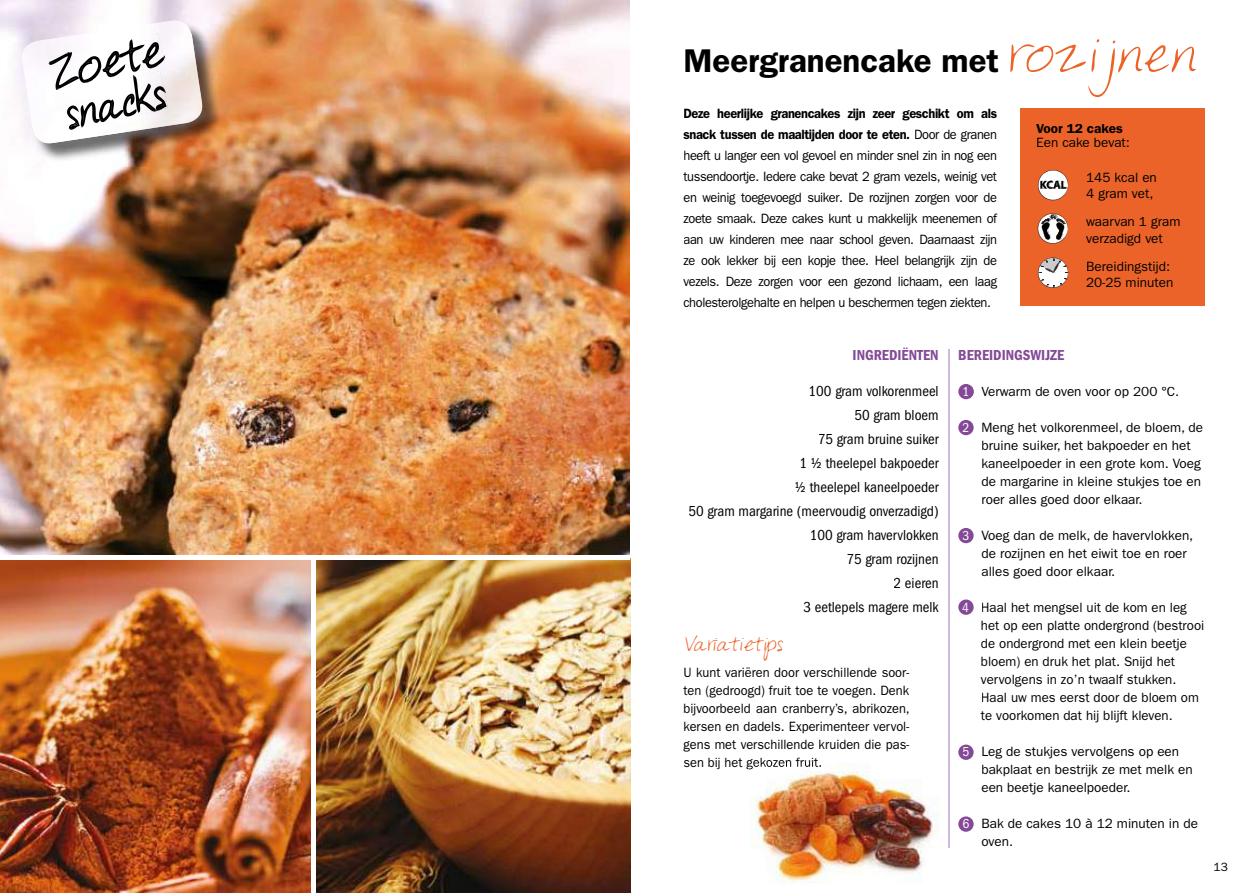
<style>
.page{position:relative;width:1259px;height:893px;background:#fff}
.page>*{position:absolute;margin:0;border:0;box-sizing:border-box;transform-origin:0 0}
.t1{font:600 33px "Franklin Gothic";color:#000}
.t2{font:21px "Sheryls Hand";color:#eb6328}
.t3{font:condensed 15px/24px "Franklin Gothic LT";color:#000;text-align:right}
.t4{font:600 condensed 15px "Franklin Gothic LT";color:#844a97}
.t5{font:13.5px/21px "Franklin Gothic";color:#000;text-align:justify;scale:.95 1}
.t6{font:13.5px/18px "Franklin Gothic";color:#000}
.t7{font:600 13.5px "Franklin Gothic";color:#000}
.t8{font:12px "Franklin Gothic";color:#000}
.s1{font-family:"Sheryls Hand";font-weight:400;font-size:52.5px;color:#eb6328}
.s2{font-weight:600}
.s3{font-family:"Franklin Gothic LT";font-stretch:condensed;color:#fff}
</style>
<div class="page">
<img style="left:0;top:0;width:630px;height:893px">
<img style="left:749px;top:766px;width:190px;height:117px">
<img style="left:749px;top:763px;width:72px;height:6px">
<div style="left:0;top:555px;width:629px;height:5px;background:#fff"></div>
<hr style="left:311px;top:557px;width:4px;height:336px;background:#fff">
<hr style="left:948px;top:350px;width:1px;height:498px;background:#cdbadc">
<div style="left:958px;top:384px;width:15px;height:15px;background:#844a97;border-radius:50%"></div>
<div style="left:958px;top:420px;width:15px;height:15px;background:#844a97;border-radius:50%"></div>
<div style="left:958px;top:528px;width:15px;height:15px;background:#844a97;border-radius:50%"></div>
<div style="left:958px;top:599px;width:15px;height:16px;background:#844a97;border-radius:50%"></div>
<div style="left:958px;top:745px;width:15px;height:15px;background:#844a97;border-radius:50%"></div>
<div style="left:958px;top:816px;width:15px;height:16px;background:#844a97;border-radius:50%"></div>
<div style="left:1020px;top:108px;width:185px;height:198px;background:#eb6328"></div>
<svg style="left:1038px;top:258px;width:31px;height:30px"></svg>
<svg style="left:1038px;top:170px;width:31px;height:30px"></svg>
<svg style="left:1037px;top:213px;width:31px;height:31px"></svg>
<img style="left:24px;top:22px;width:203px;height:145px">
<img style="left:22px;top:20px;width:183px;height:123px">
<img style="left:49px;top:89px;width:13px;height:1px">
<img style="left:59px;top:33px;width:105px;height:38px">
<img style="left:49px;top:52px;width:30px;height:37px">
<img style="left:78px;top:56px;width:23px;height:15px">
<img style="left:102px;top:51px;width:15px;height:20px">
<img style="left:145px;top:44px;width:20px;height:26px">
<img style="left:117px;top:39px;width:28px;height:32px">
<img style="left:142px;top:42px;width:22px;height:26px">
<img style="left:62px;top:71px;width:102px;height:57px">
<img style="left:81px;top:102px;width:19px;height:25px">
<img style="left:99px;top:99px;width:24px;height:23px">
<img style="left:125px;top:86px;width:43px;height:29px">
<img style="left:123px;top:94px;width:14px;height:22px">
<img style="left:133px;top:76px;width:24px;height:37px">
<img style="left:154px;top:86px;width:13px;height:24px">
<img style="left:67px;top:106px;width:13px;height:24px">
<h1 class="t1" style="left:683px;top:41px;width:514px">Meergranencake met <span class="s1">rozijnen</span></h1>
<p class="t5" style="left:683px;top:103px;width:332px"><span class="s2">deze heerlijke granencakes zijn zeer geschikt om als snack tussen de maaltijden door te eten.</span> Door de granen heeft u langer een vol gevoel en minder snel zin in nog een tussendoortje. Iedere cake bevat 2 gram vezels, weinig vet en weinig toegevoegd suiker. De rozijnen zorgen voor de zoete smaak. Deze cakes kunt u makkelijk meenemen of aan uw kinderen mee naar school geven. Daarnaast zijn ze ook lekker bij een kopje thee. Heel belangrijk zijn de vezels. Deze zorgen voor een gezond lichaam, een laag cholesterolgehalte en helpen u beschermen tegen ziekten.</p>
<p class="t7" style="left:1036px;top:121px;width:88px">Voor 12 cakes</p>
<p class="t6" style="left:1036px;top:133px;width:95px">Een cake bevat:</p>
<p class="t6" style="left:1086px;top:169px;width:72px;line-height:16.2px">145 kcal en<br>4 gram vet,</p>
<p class="t6" style="left:1086px;top:214px;width:96px;line-height:16.2px">waarvan 1 gram verzadigd vet</p>
<p class="t6" style="left:1086px;top:258px;width:89px;line-height:16.2px">Bereidingstijd:<br>20-25 minuten</p>
<p class="t4" style="left:852px;top:346px;width:88px">INGREDIËNTEN</p>
<p class="t3" style="left:688px;top:379px;width:252px">100 gram volkorenmeel<br>50 gram bloem<br>75 gram bruine suiker<br>1 ½ theelepel bakpoeder<br>½ theelepel kaneelpoeder<br>50 gram margarine (meervoudig onverzadigd)<br>100 gram havervlokken<br>75 gram rozijnen<br>2 eieren<br>3 eetlepels magere melk</p>
<h2 class="t2" style="left:683px;top:629px;width:101px">Variatietips</h2>
<p class="t5" style="left:683px;top:663px;width:240px;line-height:18px">U kunt variëren door verschillende soor&shy;ten (gedroogd) fruit toe te voegen. Denk bijvoorbeeld aan cranberry’s, abrikozen, kersen en dadels. Experimenteer vervol&shy;gens met verschillende kruiden die pas&shy;sen bij het gekozen fruit.</p>
<p class="t4" style="left:958px;top:346px;width:108px">BEREIDINGSWIJZE</p>
<p class="t6" style="left:962px;top:383px;width:218px"><span class="s3">1</span> Verwarm de oven voor op 200 °C.</p>
<p class="t6" style="left:981px;top:419px;width:223px;text-indent:-19px"><span class="s3">2</span> Meng het volkorenmeel, de bloem, de bruine suiker, het bakpoeder en het kaneelpoeder in een grote kom. Voeg de margarine in kleine stukjes toe en roer alles goed door elkaar.</p>
<p class="t6" style="left:981px;top:527px;width:213px;text-indent:-19px"><span class="s3">3</span> Voeg dan de melk, de havervlokken, de rozijnen en het eiwit toe en roer alles goed door elkaar.</p>
<p class="t6" style="left:981px;top:599px;width:225px;text-indent:-19px"><span class="s3">4</span> Haal het mengsel uit de kom en leg het op een platte ondergrond (bestrooi de ondergrond met een klein beetje bloem) en druk het plat. Snijd het vervolgens in zo’n twaalf stukken.<br>Haal uw mes eerst door de bloem om te voorkomen dat hij blijft kleven.</p>
<p class="t6" style="left:981px;top:743px;width:213px;text-indent:-19px"><span class="s3">5</span> Leg de stukjes vervolgens op een bakplaat en bestrijk ze met melk en een beetje kaneelpoeder.</p>
<p class="t6" style="left:981px;top:815px;width:218px;text-indent:-19px"><span class="s3">6</span> Bak de cakes 10 à 12 minuten in de oven.</p>
<p class="t8" style="left:1213px;top:860px;width:16px">13</p>
</div>
